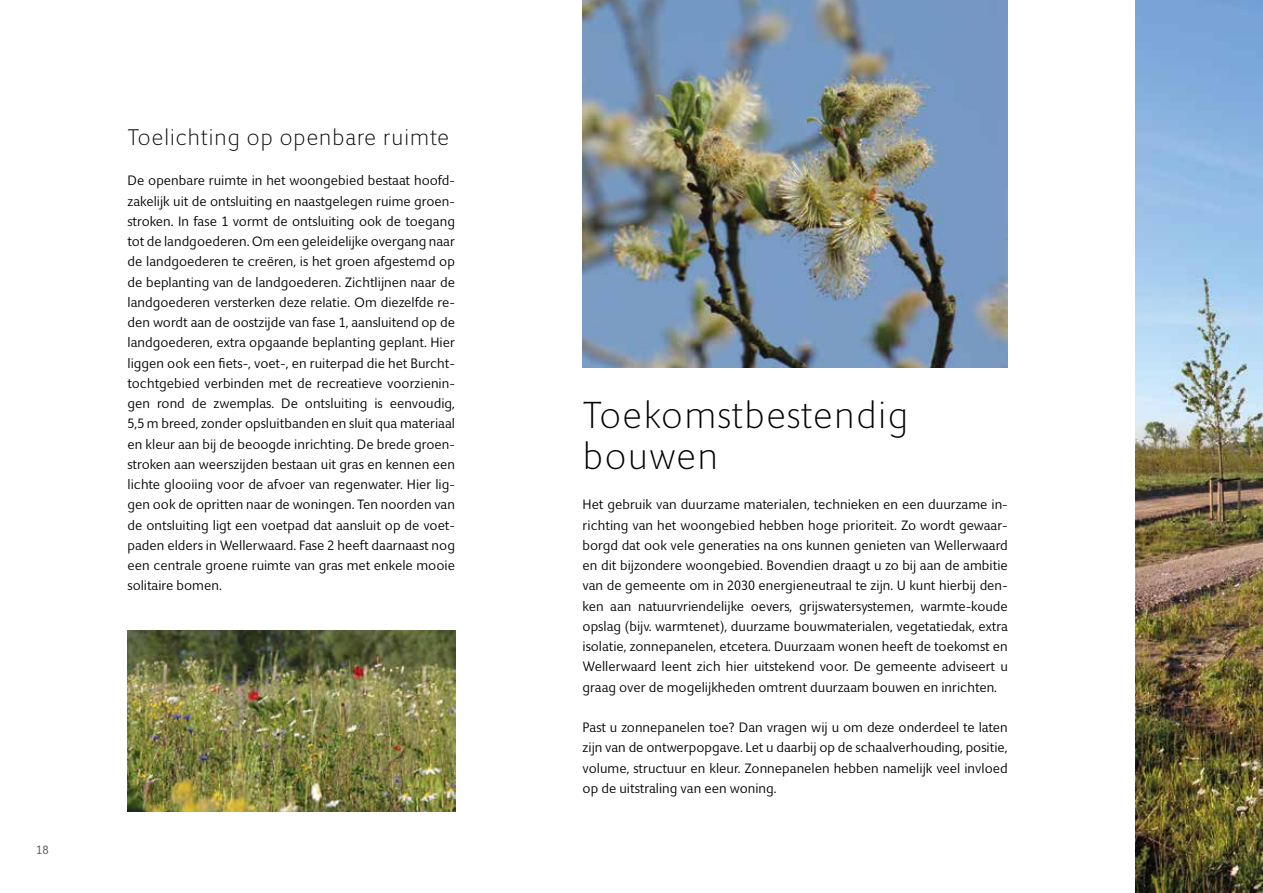
<style>
.page{position:relative;width:1263px;height:893px;background:#fff}
.page>*{position:absolute;margin:0;border:0;box-sizing:border-box;transform-origin:0 0}
.t1{font:300 37.5px/40.5px "Giacomo";letter-spacing:.02em;color:#000}
.t2{font:300 22.5px "Giacomo";letter-spacing:.02em;color:#000}
.t3{font:13.5px/20.2px "Giacomo";color:#000;text-align:justify}
.t4{font:12px "Giacomo";color:#495446}
</style>
<div class="page">
<img style="left:1135px;top:0;width:128px;height:893px">
<img style="left:128px;top:631px;width:327px;height:181px">
<img style="left:583px;top:0;width:425px;height:368px">
<h2 class="t2" style="left:128px;top:124px;width:323px">Toelichting op openbare ruimte</h2>
<p class="t3" style="left:128px;top:171px;width:329px">De openbare ruimte in het woongebied bestaat hoofd&shy;zakelijk uit de ontsluiting en naastgelegen ruime groen&shy;stroken. In fase 1 vormt de ontsluiting ook de toegang tot de landgoederen. Om een geleidelijke overgang naar de landgoederen te creëren, is het groen afgestemd op de beplanting van de landgoederen. Zichtlijnen naar de landgoederen versterken deze relatie. Om diezelfde re&shy;den wordt aan de oostzijde van fase 1, aansluitend op de landgoederen, extra opgaande beplanting geplant. Hier liggen ook een fiets-, voet-, en ruiterpad die het Burcht&shy;tochtgebied verbinden met de recreatieve voorzienin&shy;gen rond de zwemplas. De ontsluiting is eenvoudig, 5,5 m breed, zonder opsluitbanden en sluit qua materiaal en kleur aan bij de beoogde inrichting. De brede groen&shy;stroken aan weerszijden bestaan uit gras en kennen een lichte glooiing voor de afvoer van regenwater. Hier lig&shy;gen ook de opritten naar de woningen. Ten noorden van de ontsluiting ligt een voetpad dat aansluit op de voet&shy;paden elders in Wellerwaard. Fase 2 heeft daarnaast nog een centrale groene ruimte van gras met enkele mooie solitaire bomen.</p>
<p class="t4" style="left:36px;top:842px;width:14px">18</p>
<h1 class="t1" style="left:583px;top:396px;width:328px">Toekomstbestendig bouwen</h1>
<p class="t3" style="left:583px;top:495px;width:427px">Het gebruik van duurzame materialen, technieken en een duurzame in&shy;richting van het woongebied hebben hoge prioriteit. Zo wordt gewaar&shy;borgd dat ook vele generaties na ons kunnen genieten van Wellerwaard en dit bijzondere woongebied. Bovendien draagt u zo bij aan de ambitie van de gemeente om in 2030 energieneutraal te zijn. U kunt hierbij den&shy;ken aan natuurvriendelijke oevers, grijswatersystemen, warmte-koude opslag (bijv. warmtenet), duurzame bouwmaterialen, vegetatiedak, extra isolatie, zonnepanelen, etcetera. Duurzaam wonen heeft de toekomst en Wellerwaard leent zich hier uitstekend voor. De gemeente adviseert u graag over de mogelijkheden omtrent duurzaam bouwen en inrichten.</p>
<p class="t3" style="left:583px;top:718px;width:427px">Past u zonnepanelen toe? Dan vragen wij u om deze onderdeel te laten zijn van de ontwerpopgave. Let u daarbij op de schaalverhouding, positie, volume, structuur en kleur. Zonnepanelen hebben namelijk veel invloed op de uitstraling van een woning.</p>
</div>
